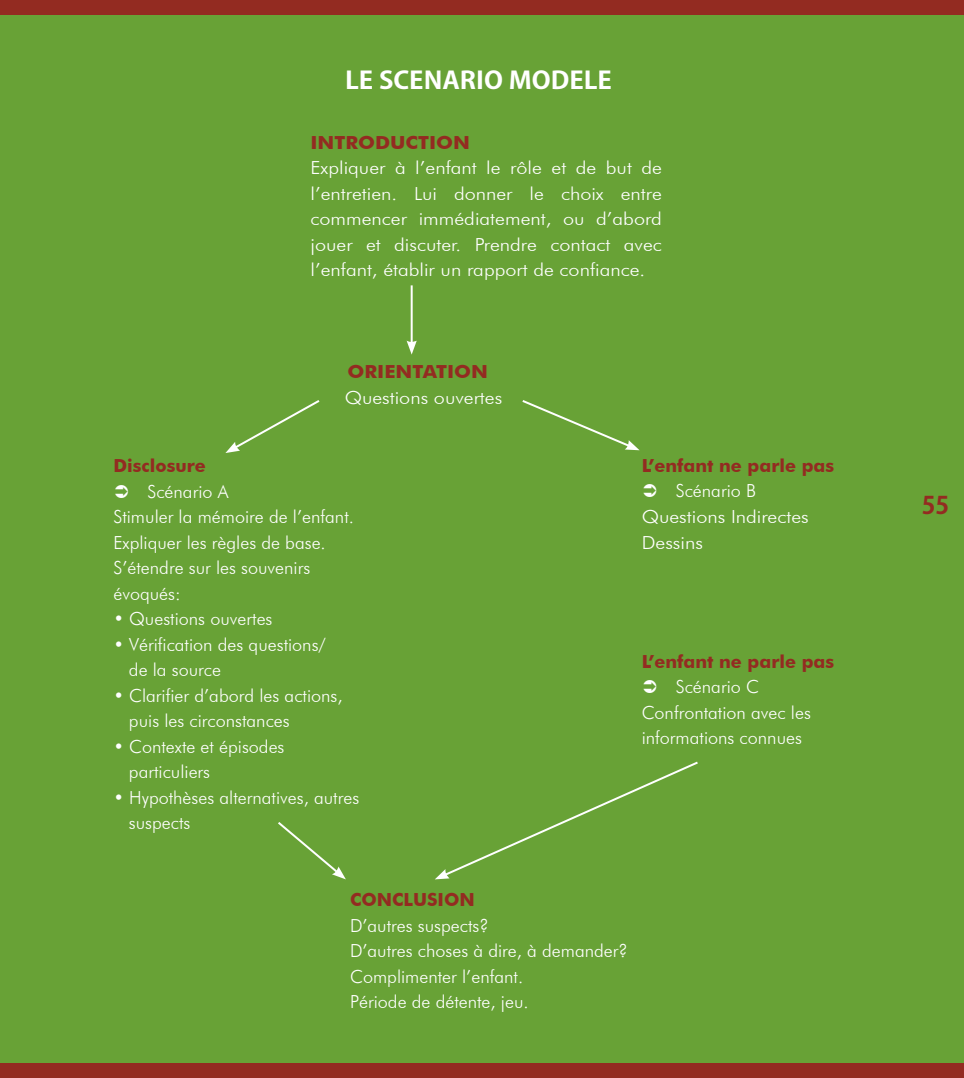
<style>
.page{position:relative;width:964px;height:1078px;background:#fff}
.page>*{position:absolute;margin:0;border:0;box-sizing:border-box;transform-origin:0 0}
.t1{font:700 24px "Koz Go Pro";color:#fff;scale:1.1 1}
.t2{font:700 24px "Koz Go Pro";color:#932b21}
.t3{font:300 18px/25.6px "Futura BT";color:#fff}
.t4{font:300 18px/25.6px "Futura BT";color:#fff;text-align:justify;scale:1.1 1}
.t5{font:700 18px "Futura BT";color:#932b21}
.t6{font:700 18px "Futura BT";color:#932b21;scale:1.1 1}
</style>
<div class="page">
<div style="left:0;top:0;width:964px;height:17px;background:#932b21"></div>
<div style="left:0;top:15px;width:964px;height:1062px;background:#68a236"></div>
<div style="left:0;top:1063px;width:964px;height:14px;background:#932b21"></div>
<hr style="left:411px;top:285px;width:2px;height:58px;background:#fff">
<svg style="left:406px;top:340px;width:11px;height:14px"></svg>
<svg style="left:522px;top:400px;width:117px;height:50px"></svg>
<svg style="left:225px;top:400px;width:95px;height:53px"></svg>
<svg style="left:278px;top:822px;width:68px;height:57px"></svg>
<svg style="left:435px;top:761px;width:263px;height:118px"></svg>
<h1 class="t1" style="left:345px;top:65px;width:244px">LE SCENARIO MODELE</h1>
<p class="t6" style="left:310px;top:131px;width:146px">INTRODUCTION</p>
<p class="t4" style="left:310px;top:155px;width:321px">Expliquer à l’enfant le rôle et de but de l’entretien. Lui donner le choix entre commencer immédiatement, ou d’abord jouer et discuter. Prendre contact avec l’enfant, établir un rapport de confiance.</p>
<p class="t6" style="left:348px;top:361px;width:129px">ORIENTATION</p>
<p class="t4" style="left:345px;top:384px;width:145px">Questions ouvertes</p>
<p class="t5" style="left:113px;top:454px;width:94px">Disclosure</p>
<p class="t3" style="left:113px;top:478px;width:242px;text-indent:34px">Scénario A<br>Stimuler la mémoire de l’enfant.<br>Expliquer les règles de base.<br>S’étendre sur les souvenirs évoqués:</p>
<p class="t3" style="left:113px;top:605px;width:161px">• Questions ouvertes</p>
<p class="t3" style="left:129px;top:631px;width:198px;text-indent:-16px">• Vérification des questions/ de la source</p>
<p class="t3" style="left:129px;top:682px;width:215px;text-indent:-16px">• Clarifier d’abord les actions, puis les circonstances</p>
<p class="t3" style="left:129px;top:733px;width:157px;text-indent:-16px">• Contexte et épisodes particuliers</p>
<p class="t3" style="left:129px;top:784px;width:232px;text-indent:-16px">• Hypothèses alternatives, autres suspects</p>
<p class="t5" style="left:642px;top:454px;width:194px">L’enfant ne parle pas</p>
<p class="t3" style="left:642px;top:478px;width:169px;text-indent:34px">Scénario B<br>Questions Indirectes<br>Dessins</p>
<p class="t5" style="left:642px;top:650px;width:194px">L’enfant ne parle pas</p>
<p class="t3" style="left:642px;top:673px;width:171px;text-indent:34px">Scénario C<br>Confrontation avec les informations connues</p>
<p class="t5" style="left:350px;top:888px;width:126px">CONCLUSION</p>
<p class="t3" style="left:350px;top:912px;width:279px">D’autres suspects?<br>D’autres choses à dire, à demander?<br>Complimenter l’enfant.<br>Période de détente, jeu.</p>
<h1 class="t2" style="left:922px;top:490px;width:29px">55</h1>
<h1 class="t2" style="left:922px;top:499px;width:29px">55</h1>
</div>
